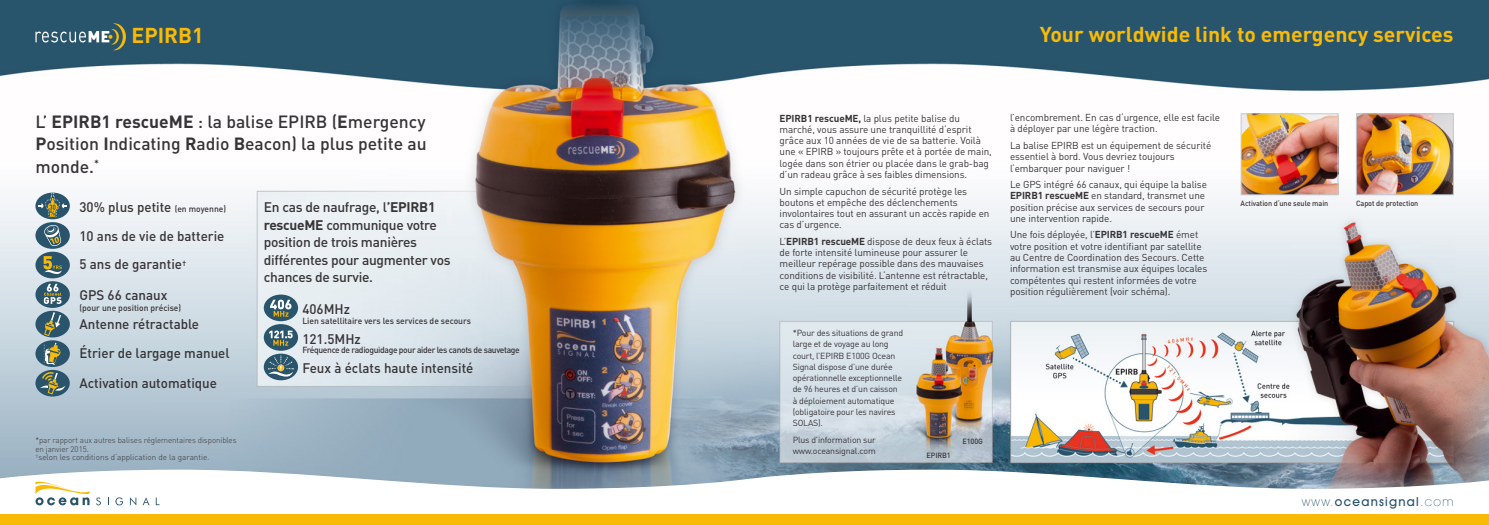
<style>
.page{position:relative;width:1489px;height:525px;background:#fff}
.page>*{position:absolute;margin:0;border:0;box-sizing:border-box;transform-origin:0 0}
.t1{font:700 21.25px "DIN";color:#f9ba07}
.t2{font:500 17.5px/22.5px "DIN";color:#373437;text-align:justify}
.t3{font:500 13.75px/29.2px "DIN";color:#373437}
.t4{font:500 13.75px/17.5px "DIN";letter-spacing:-.02em;color:#373437}
.t5{font:500 12.5px "Avant Garde IT Cby BT";letter-spacing:.1em;color:#29546c}
.t6{font:10px/11.2px "DIN";letter-spacing:-.01em;color:#373437}
.t7{font:8.75px/11.2px "DIN";letter-spacing:-.02em;color:#373437}
.t8{font:500 8.75px "DIN";color:#373437}
.t9{font:500 8.75px "DIN";letter-spacing:-.04em;color:#373437}
.t10{font:300 8.12px/8.8px "DIN";letter-spacing:-.01em;color:#373437}
.t11{font:500 7.5px "DIN";letter-spacing:-.01em;color:#373437}
.s1{font-weight:700}
.s2{font-size:8.75px}
.s3{font-weight:200}
</style>
<div class="page">
<img style="left:0;top:0;width:1488px;height:469px">
<svg style="left:0;top:469px;width:1488px;height:37px"></svg>
<div style="left:0;top:514px;width:1488px;height:10px;background:#f9ba07"></div>
<div style="left:264px;top:294px;width:34px;height:27px;background:#29546c;border-radius:50%"></div>
<svg style="left:270px;top:299px;width:21px;height:17px"></svg>
<svg style="left:264px;top:353px;width:34px;height:27px"></svg>
<svg style="left:268px;top:355px;width:26px;height:22px"></svg>
<div style="left:264px;top:324px;width:34px;height:26px;background:#29546c;border-radius:50%"></div>
<svg style="left:269px;top:330px;width:23px;height:15px"></svg>
<div style="left:35px;top:281px;width:35px;height:27px;background:#29546c;border-radius:50%"></div>
<svg style="left:44px;top:284px;width:18px;height:20px"></svg>
<svg style="left:35px;top:192px;width:35px;height:27px"></svg>
<svg style="left:39px;top:193px;width:28px;height:24px"></svg>
<div style="left:35px;top:222px;width:35px;height:27px;background:#29546c;border-radius:50%"></div>
<svg style="left:44px;top:225px;width:17px;height:21px"></svg>
<div style="left:35px;top:251px;width:35px;height:27px;background:#29546c;border-radius:50%"></div>
<svg style="left:43px;top:256px;width:19px;height:18px"></svg>
<div style="left:35px;top:310px;width:35px;height:27px;background:#29546c;border-radius:50%"></div>
<svg style="left:44px;top:312px;width:17px;height:24px"></svg>
<svg style="left:35px;top:340px;width:35px;height:27px"></svg>
<svg style="left:35px;top:369px;width:35px;height:27px"></svg>
<svg style="left:40px;top:342px;width:25px;height:74px;background:#7d918c"></svg>
<img style="left:1357px;top:115px;width:94px;height:78px">
<div style="left:1355px;top:113px;width:98px;height:82px;border:1px solid #bccdd8"></div>
<img style="left:1242px;top:115px;width:94px;height:78px">
<div style="left:1240px;top:113px;width:98px;height:82px;border:1px solid #bccdd8"></div>
<svg style="left:35px;top:23px;width:91px;height:27px;background:#4f7079"></svg>
<svg style="left:96px;top:497px;width:5px;height:8px"></svg>
<svg style="left:115px;top:497px;width:8px;height:8px"></svg>
<svg style="left:130px;top:497px;width:6px;height:8px"></svg>
<svg style="left:143px;top:497px;width:6px;height:8px"></svg>
<svg style="left:156px;top:497px;width:3px;height:8px"></svg>
<svg style="left:35px;top:479px;width:55px;height:26px"></svg>
<h1 class="t1" style="left:131px;top:21px;width:74px">EPIRB1</h1>
<h1 class="t1" style="left:1039px;top:20px;width:415px">Your worldwide link to emergency services</h1>
<h2 class="t2" style="left:35px;top:109px;width:392px">L’ <span class="s1">EPIRB1 rescueME</span> : la balise EPIRB (<span class="s1">E</span>mergency <span class="s1">P</span>osition <span class="s1">I</span>ndicating <span class="s1">R</span>adio <span class="s1">B</span>eacon) la plus petite au monde.<sup>*</sup></h2>
<h3 class="t3" style="left:79px;top:192px;width:148px">30% plus petite <span class="s2">(en moyenne)<br></span>10 ans de vie de batterie</h3>
<h3 class="t3" style="left:79px;top:249px;width:108px">5 ans de garantie<sup>†</sup></h3>
<h3 class="t3" style="left:79px;top:279px;width:152px">GPS 66 canaux<br>Antenne rétractable<br>Étrier de largage manuel<br>Activation automatique</h3>
<p class="t8" style="left:79px;top:301px;width:103px">(pour une position précise)</p>
<p class="t10" style="left:35px;top:435px;width:203px">*par rapport aux autres balises réglementaires disponibles en janvier 2015.<br><sup>†</sup>selon les conditions d‘application de la garantie.</p>
<h3 class="t4" style="left:264px;top:198px;width:188px">En cas de naufrage, l<span class="s1">’EPIRB1 rescueME</span> communique votre position de trois manières différentes pour augmenter vos chances de survie.</h3>
<h3 class="t3" style="left:302px;top:294px;width:173px">406MHz<br>121.5MHz<br>Feux à éclats haute intensité</h3>
<p class="t8" style="left:302px;top:315px;width:170px">Lien satellitaire vers les services de secours</p>
<p class="t9" style="left:302px;top:344px;width:219px">Fréquence de radioguidage pour aider les canots de sauvetage</p>
<p class="t6" style="left:779px;top:112px;width:214px"><span class="s1">EPIRB1 rescueME,</span> la plus petite balise du marché, vous assure une tranquillité d‘esprit grâce aux 10 années de vie de sa batterie. Voilà une « EPIRB » toujours prête et à portée de main, logée dans son étrier ou placée dans le grab-bag d’un radeau grâce à ses faibles dimensions.</p>
<p class="t6" style="left:779px;top:185px;width:211px">Un simple capuchon de sécurité protège les boutons et empêche des déclenchements involontaires tout en assurant un accès rapide en cas d’urgence.</p>
<p class="t6" style="left:779px;top:236px;width:214px">L’<span class="s1">EPIRB1 rescueME</span> dispose de deux feux à éclats de forte intensité lumineuse pour assurer le meilleur repérage possible dans des mauvaises conditions de visibilité. L‘antenne est rétractable, ce qui la protège parfaitement et réduit</p>
<p class="t7" style="left:792px;top:327px;width:112px">*Pour des situations de grand large et de voyage au long court, l’EPIRB E100G Ocean<br>Signal dispose d’une durée opérationnelle exceptionnelle de 96 heures et d’un caisson à déploiement automatique (obligatoire pour les navires<br>SOLAS).</p>
<p class="t7" style="left:792px;top:434px;width:85px">Plus d’information sur www.oceansignal.com</p>
<p class="t11" style="left:926px;top:450px;width:26px">EPIRB1</p>
<p class="t11" style="left:962px;top:436px;width:22px">E100G</p>
<p class="t6" style="left:1010px;top:112px;width:211px">l’encombrement. En cas d‘urgence, elle est facile à déployer par une légère traction.</p>
<p class="t6" style="left:1010px;top:140px;width:203px">La balise EPIRB est un équipement de sécurité essentiel à bord. Vous devriez toujours l‘embarquer pour naviguer !</p>
<p class="t6" style="left:1010px;top:179px;width:198px">Le GPS intégré 66 canaux, qui équipe la balise <span class="s1">EPIRB1 rescueME</span> en standard, transmet une position précise aux services de secours pour une intervention rapide.</p>
<p class="t6" style="left:1010px;top:229px;width:199px">Une fois déployée, l’<span class="s1">EPIRB1 rescueME</span> émet votre position et votre identifiant par satellite au Centre de Coordination des Secours. Cette information est transmise aux équipes locales compétentes qui restent informées de votre position régulièrement (voir schéma).</p>
<p class="t11" style="left:1240px;top:198px;width:89px">Activation d‘une seule main</p>
<p class="t11" style="left:1355px;top:198px;width:64px">Capot de protection</p>
<p class="t5" style="left:1301px;top:494px;width:153px"><span class="s3">www.</span>oceansignal<span class="s3">.com</span></p>
</div>
